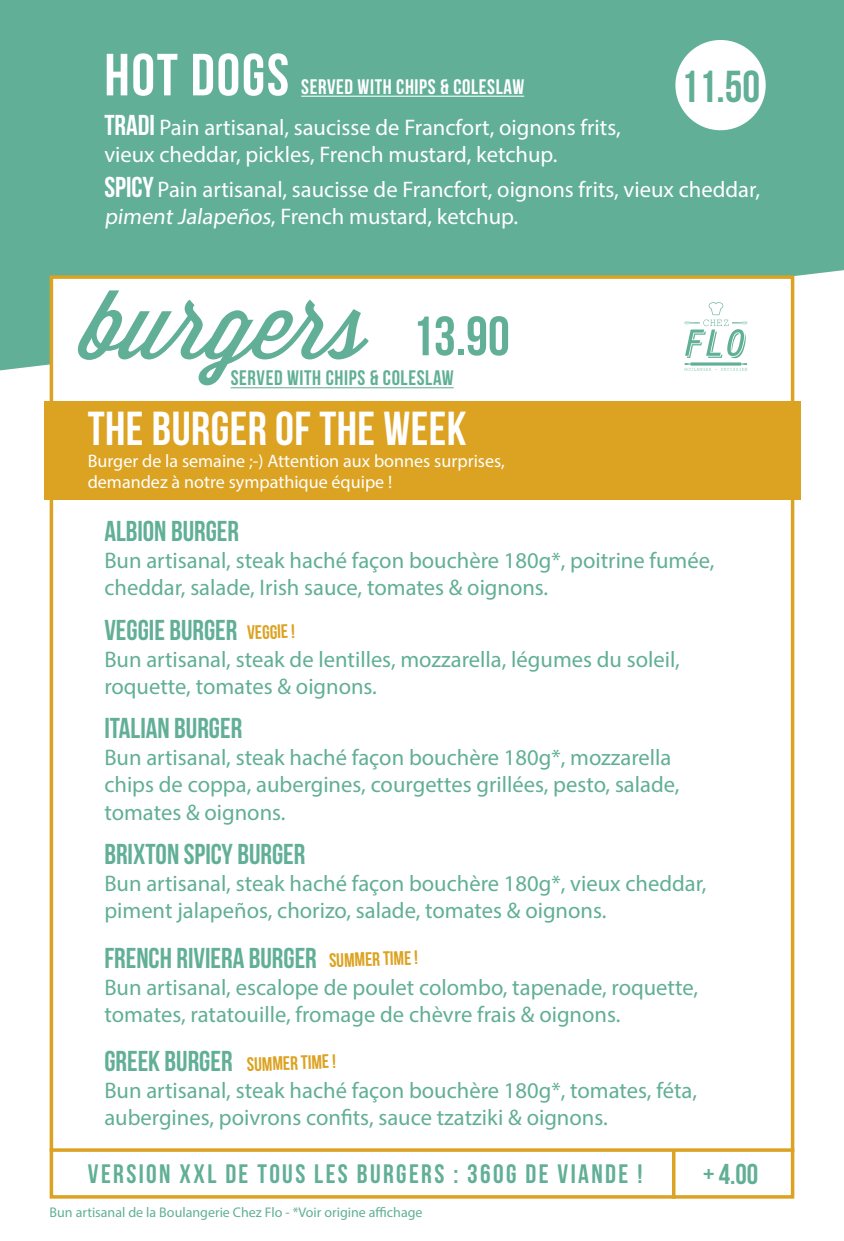
<style>
.page{position:relative;width:844px;height:1241px;background:#fff}
.page>*{position:absolute;margin:0;border:0;box-sizing:border-box;transform-origin:0 0}
.t1{font:94.5px "Wisdom Script";color:#61af96}
.t2{font:700 59.32px "Bebas Neue";letter-spacing:.03em;color:#fff}
.t3{font:700 55.3px "Bebas Neue";color:#61af96}
.t4{font:700 47.6px "Bebas Neue";letter-spacing:.01em;color:#fff}
.t5{font:700 44.62px "Bebas Neue";color:#61af96}
.t6{font:700 28.7px "Bebas Neue";color:#61af96}
.t7{font:700 26.6px "Bebas Neue";letter-spacing:.09em;color:#61af96}
.t8{font:22.57px/27.1px "Myriad Pro";color:#61af96}
.t9{font:22.57px/27.1px "Myriad Pro";color:#fff}
.t10{font:700 21px "Bebas Neue";letter-spacing:.03em;color:#61af96}
.t11{font:700 21px "Bebas Neue";letter-spacing:.03em;color:#fff}
.t12{font:700 19.43px "Bebas Neue";color:#dca221}
.t13{font:18.03px/21.7px "Myriad Pro";color:#fff}
.t14{font:14px "Myriad Pro";color:#61af96}
.s1{font-family:"Bebas Neue";font-weight:700;font-size:28.7px}
</style>
<div class="page">
<div style="left:0;top:0;width:843px;height:370px;background:#61af96"></div>
<div style="left:50px;top:275px;width:744px;height:923px;background:#fff;border:4px solid #dca221"></div>
<svg style="left:671px;top:1151px;width:4px;height:47px"></svg>
<hr style="left:50px;top:1148px;width:744px;height:3px;background:#dca221">
<svg style="left:684px;top:302px;width:63px;height:69px"></svg>
<div style="left:44px;top:401px;width:756px;height:98px;background:#dca221"></div>
<div style="left:675px;top:40px;width:90px;height:90px;background:#fff;border-radius:50%"></div>
<hr style="left:231px;top:387px;width:222px;height:1px;background:#61af96">
<hr style="left:301px;top:96px;width:223px;height:1px;background:#fff">
<h2 class="t2" style="left:104px;top:42px;width:186px">HOT DOGS</h2>
<p class="t11" style="left:301px;top:75px;width:224px">SERVED WITH CHIPS &amp; COLESLAW</p>
<h3 class="t5" style="left:680px;top:62px;width:81px">11.50</h3>
<p class="t9" style="left:104px;top:113px;width:517px"><span class="s1">TRADI</span> Pain artisanal, saucisse de Francfort, oignons frits, vieux cheddar, pickles, French mustard, ketchup.</p>
<p class="t9" style="left:104px;top:175px;width:657px"><span class="s1">SPICY</span> Pain artisanal, saucisse de Francfort, oignons frits, vieux cheddar, piment Jalapeños, French mustard, ketchup.</p>
<h1 class="t1" style="left:82px;top:252px;width:289px">burgers</h1>
<h3 class="t4" style="left:88px;top:402px;width:380px">THE BURGER OF THE WEEK</h3>
<p class="t13" style="left:88px;top:449px;width:418px">Burger de la semaine ;-) Attention aux bonnes surprises, demandez à notre sympathique équipe !</p>
<h3 class="t3" style="left:412px;top:306px;width:99px">13.90</h3>
<p class="t10" style="left:231px;top:366px;width:224px">SERVED WITH CHIPS &amp; COLESLAW</p>
<p class="t6" style="left:104px;top:515px;width:136px">ALBION BURGER</p>
<p class="t8" style="left:104px;top:546px;width:611px">Bun artisanal, steak haché façon bouchère 180g*, poitrine fumée, cheddar, salade, Irish sauce, tomates &amp; oignons.</p>
<p class="t6" style="left:104px;top:613px;width:134px">VEGGIE BURGER</p>
<p class="t8" style="left:104px;top:645px;width:577px">Bun artisanal, steak de lentilles, mozzarella, légumes du soleil, roquette, tomates &amp; oignons.</p>
<p class="t6" style="left:104px;top:712px;width:139px">ITALIAN BURGER</p>
<p class="t8" style="left:104px;top:743px;width:576px">Bun artisanal, steak haché façon bouchère 180g*, mozzarella chips de coppa, aubergines, courgettes grillées, pesto, salade, tomates &amp; oignons.</p>
<p class="t6" style="left:104px;top:838px;width:202px">BRIXTON SPICY BURGER</p>
<p class="t8" style="left:104px;top:869px;width:603px">Bun artisanal, steak haché façon bouchère 180g*, vieux cheddar, piment jalapeños, chorizo, salade, tomates &amp; oignons.</p>
<p class="t6" style="left:104px;top:941px;width:214px">FRENCH RIVIERA BURGER</p>
<p class="t8" style="left:104px;top:972px;width:595px">Bun artisanal, escalope de poulet colombo, tapenade, roquette, tomates, ratatouille, fromage de chèvre frais &amp; oignons.</p>
<p class="t6" style="left:104px;top:1045px;width:130px">GREEK BURGER</p>
<p class="t8" style="left:104px;top:1076px;width:594px">Bun artisanal, steak haché façon bouchère 180g*, tomates, féta, aubergines, poivrons confits, sauce tzatziki &amp; oignons.</p>
<p class="t12" style="left:247px;top:622px;width:49px;rotate:-2deg">VEGGIE !</p>
<p class="t12" style="left:328px;top:949px;width:90px;rotate:-2deg">SUMMER TIME !</p>
<p class="t12" style="left:246px;top:1053px;width:90px;rotate:-2deg">SUMMER TIME !</p>
<p class="t7" style="left:88px;top:1158px;width:556px">VERSION XXL DE TOUS LES BURGERS : 360G DE VIANDE !</p>
<p class="t6" style="left:703px;top:1158px;width:57px">+ 4.00</p>
<p class="t14" style="left:50px;top:1203px;width:374px">Bun artisanal de la Boulangerie Chez Flo - *Voir origine affichage</p>
</div>
